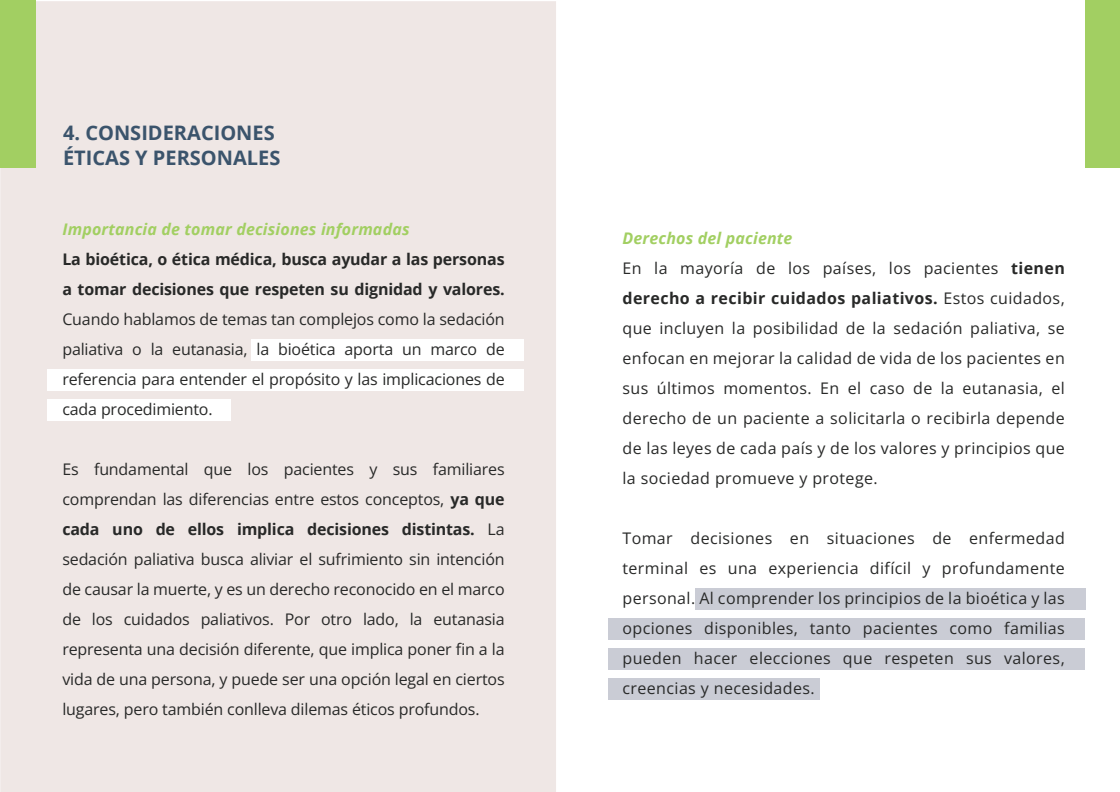
<style>
.page{position:relative;width:1120px;height:792px;background:#fff}
.page>*{position:absolute;margin:0;border:0;box-sizing:border-box;transform-origin:0 0}
.t1{font:700 20px/25px "Open Sans";color:#3b546c}
.t2{font:16px/30px "Open Sans";letter-spacing:.025em;color:#282928;text-align:justify}
.t3{font:700 16px/30px "Open Sans";letter-spacing:-.01em;color:#282928}
.t4{font:italic 700 16px "Open Sans";letter-spacing:.01em;color:#a2cf62}
.s1{font-weight:700}
.s2{font-weight:700;font-style:italic;color:#a2cf62}
</style>
<div class="page">
<div style="left:695px;top:588px;width:389px;height:22px;background:#caccd5"></div>
<div style="left:608px;top:618px;width:476px;height:22px;background:#caccd5"></div>
<div style="left:608px;top:648px;width:476px;height:22px;background:#caccd5"></div>
<div style="left:608px;top:678px;width:211px;height:21px;background:#caccd5"></div>
<div style="left:0;top:1px;width:556px;height:791px;background:#efe7e5"></div>
<div style="left:1085px;top:0;width:34px;height:168px;background:#a2cf62"></div>
<div style="left:0;top:0;width:35px;height:168px;background:#a2cf62"></div>
<div style="left:252px;top:339px;width:272px;height:21px;background:#fff"></div>
<div style="left:47px;top:369px;width:477px;height:22px;background:#fff"></div>
<div style="left:47px;top:399px;width:184px;height:22px;background:#fff"></div>
<p class="t1" style="left:63px;top:120px;width:219px">4. CONSIDERACIONES<br>ÉTICAS Y PERSONALES</p>
<p class="t4" style="left:62px;top:218px;width:348px">Importancia de tomar decisiones informadas</p>
<p class="t3" style="left:62px;top:244px;width:444px">La bioética, o ética médica, busca ayudar a las personas a tomar decisiones que respeten su dignidad y valores.</p>
<p class="t2" style="left:62px;top:304px;width:444px">Cuando hablamos de temas tan complejos como la sedación paliativa o la eutanasia, la bioética aporta un marco de referencia para entender el propósito y las implicaciones de cada procedimiento.</p>
<p class="t2" style="left:62px;top:454px;width:444px">Es fundamental que los pacientes y sus familiares comprendan las diferencias entre estos conceptos, <span class="s1">ya que cada uno de ellos implica decisiones distintas.</span> La sedación paliativa busca aliviar el sufrimiento sin intención de causar la muerte, y es un derecho reconocido en el marco de los cuidados paliativos. Por otro lado, la eutanasia representa una decisión diferente, que implica poner fin a la vida de una persona, y puede ser una opción legal en ciertos lugares, pero también conlleva dilemas éticos profundos.</p>
<p class="t2" style="left:622px;top:222px;width:444px;text-align:left"><span class="s2">Derechos del paciente<br></span>En la mayoría de los países, los pacientes <span class="s1">tienen derecho a recibir cuidados paliativos.</span> Estos cuidados, que incluyen la posibilidad de la sedación paliativa, se enfocan en mejorar la calidad de vida de los pacientes en sus últimos momentos. En el caso de la eutanasia, el derecho de un paciente a solicitarla o recibirla depende de las leyes de cada país y de los valores y principios que la sociedad promueve y protege.</p>
<p class="t2" style="left:622px;top:522px;width:444px">Tomar decisiones en situaciones de enfermedad terminal es una experiencia difícil y profundamente personal. Al comprender los principios de la bioética y las opciones disponibles, tanto pacientes como familias pueden hacer elecciones que respeten sus valores, creencias y necesidades.</p>
</div>
